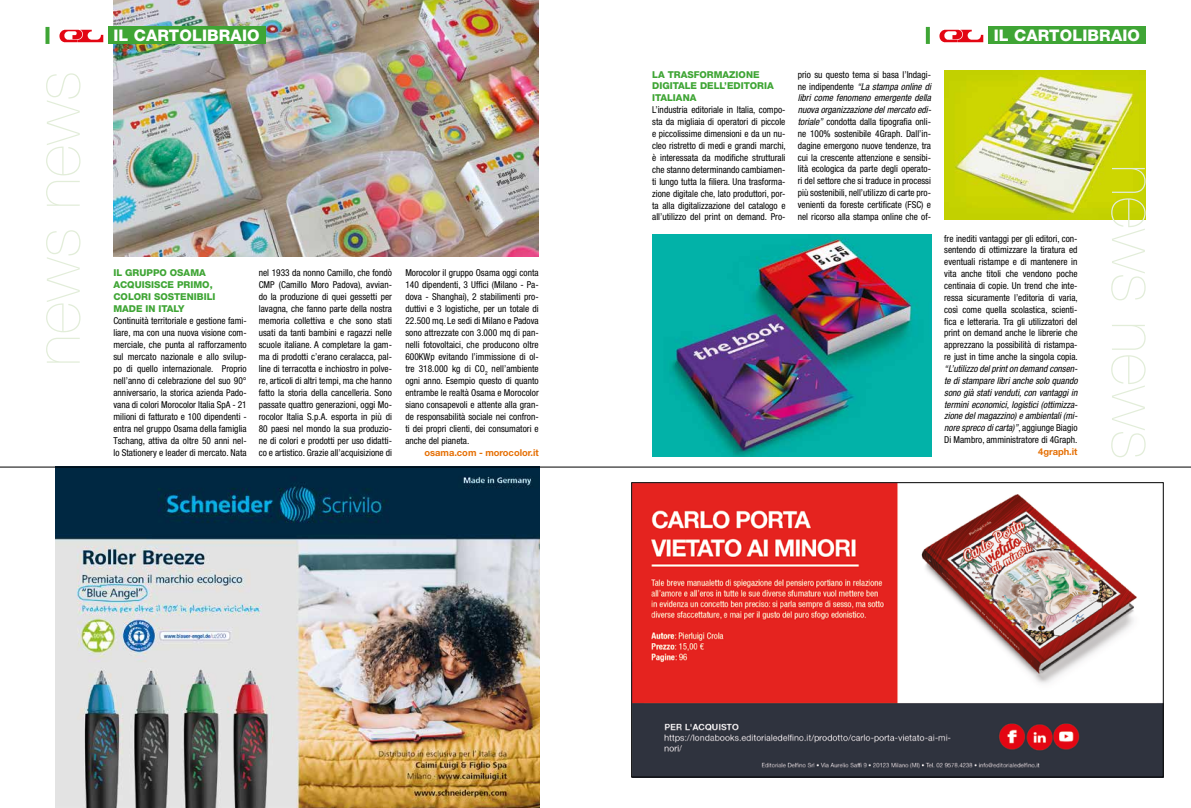
<style>
.page{position:relative;width:1191px;height:808px;background:#fff}
.page>*{position:absolute;margin:0;border:0;box-sizing:border-box;transform-origin:0 0}
.t1{font:200 64px "Helvetica Neue LT Std";letter-spacing:.005em;color:#e2edd9}
.t2{font:800 16px "Helvetica Neue LT Std";letter-spacing:.01em;color:#fff}
.t3{font:condensed 9.5px/12px "Helvetica Neue LT Std";letter-spacing:.005em;color:#000;text-align:justify}
.t4{font:italic condensed 9.5px/11.9px "Helvetica Neue LT Std";color:#000;text-align:justify}
.t5{font:800 9.5px/12px "Helvetica Neue LT Std";color:#3fa535}
.t6{font:700 9.5px "Helvetica Neue LT Std";letter-spacing:-.005em;color:#e56e02}
.s1{font-style:italic}
.s2{font-style:normal}
</style>
<div class="page">
<img style="left:113px;top:0;width:426px;height:257px">
<img style="left:652px;top:235px;width:279px;height:222px">
<img style="left:944px;top:70px;width:201px;height:149px">
<div style="left:988px;top:27px;width:157px;height:17px;background:#3fa535"></div>
<img style="left:940px;top:29px;width:44px;height:13px">
<svg style="left:926px;top:27px;width:4px;height:17px"></svg>
<div style="left:108px;top:27px;width:157px;height:17px;background:#3fa535"></div>
<img style="left:60px;top:29px;width:44px;height:13px">
<svg style="left:45px;top:27px;width:4px;height:17px"></svg>
<img style="left:633px;top:484px;width:528px;height:291px">
<div style="left:631px;top:482px;width:532px;height:295px;border:1px solid #000"></div>
<img style="left:56px;top:468px;width:483px;height:340px">
<hr style="left:0;top:467px;width:1191px;height:1px;background:#000">
<h1 class="t1" style="left:20px;top:366px;width:297px;rotate:-90deg">news news</h1>
<h2 class="t2" style="left:113px;top:26px;width:148px">IL CARTOLIBRAIO</h2>
<h2 class="t2" style="left:993px;top:26px;width:148px">IL CARTOLIBRAIO</h2>
<p class="t5" style="left:113px;top:267px;width:104px">IL GRUPPO OSAMA<br>ACQUISISCE PRIMO,<br>COLORI SOSTENIBILI<br>MADE IN ITALY</p>
<p class="t3" style="left:113px;top:315px;width:135px">Continuità territoriale e gestione fami&shy;liare, ma con una nuova visione com&shy;merciale, che punta al rafforzamento sul mercato nazionale e allo svilup&shy;po di quello internazionale. Proprio nell’anno di celebrazione del suo 90° anniversario, la storica azienda Pado&shy;vana di colori Morocolor Italia SpA - 21 milioni di fatturato e 100 dipendenti - entra nel gruppo Osama della famiglia Tschang, attiva da oltre 50 anni nel&shy;lo Stationery e leader di mercato. Nata</p>
<p class="t3" style="left:259px;top:267px;width:135px">nel 1933 da nonno Camillo, che fondò CMP (Camillo Moro Padova), avvian&shy;do la produzione di quei gessetti per lavagna, che fanno parte della nostra memoria collettiva e che sono stati usati da tanti bambini e ragazzi nelle scuole italiane. A completare la gam&shy;ma di prodotti c’erano ceralacca, pal&shy;line di terracotta e inchiostro in polve&shy;re, articoli di altri tempi, ma che hanno fatto la storia della cancelleria. Sono passate quattro generazioni, oggi Mo&shy;rocolor Italia S.p.A. esporta in più di 80 paesi nel mondo la sua produzio&shy;ne di colori e prodotti per uso didatti&shy;co e artistico. Grazie all’acquisizione di</p>
<p class="t3" style="left:405px;top:267px;width:135px">Morocolor il gruppo Osama oggi conta 140 dipendenti, 3 Uffici (Milano - Pa&shy;dova - Shanghai), 2 stabilimenti pro&shy;duttivi e 3 logistiche, per un totale di 22.500 mq. Le sedi di Milano e Padova sono attrezzate con 3.000 mq di pan&shy;nelli fotovoltaici, che producono oltre 600KWp evitando l’immissione di ol&shy;tre 318.000 kg di CO<sub>2</sub> nell’ambiente ogni anno. Esempio questo di quanto entrambe le realtà Osama e Morocolor siano consapevoli e attente alla gran&shy;de responsabilità sociale nei confron&shy;ti dei propri clienti, dei consumatori e anche del pianeta.</p>
<p class="t6" style="left:424px;top:447px;width:116px">osama.com - morocolor.it</p>
<p class="t5" style="left:652px;top:69px;width:123px;line-height:11px">LA TRASFORMAZIONE<br>DIGITALE DELL’EDITORIA</p>
<p class="t5" style="left:652px;top:91px;width:46px">ITALIANA</p>
<p class="t3" style="left:652px;top:103px;width:135px">L’industria editoriale in Italia, compo&shy;sta da migliaia di operatori di piccole e piccolissime dimensioni e da un nu&shy;cleo ristretto di medi e grandi marchi, è interessata da modifiche strutturali che stanno determinando cambiamen&shy;ti lungo tutta la filiera. Una trasforma&shy;zione digitale che, lato produttori, por&shy;ta alla digitalizzazione del catalogo e all’utilizzo del print on demand. Pro-</p>
<p class="t3" style="left:797px;top:68px;width:135px">prio su questo tema si basa l’Indagi&shy;ne indipendente <span class="s1">“La stampa online di libri come fenomeno emergente della nuova organizzazione del mercato edi&shy;toriale”</span> condotta dalla tipografia onli&shy;ne 100% sostenibile 4Graph. Dall’in&shy;dagine emergono nuove tendenze, tra cui la crescente attenzione e sensibi&shy;lità ecologica da parte degli operato&shy;ri del settore che si traduce in processi più sostenibili, nell’utilizzo di carte pro&shy;venienti da foreste certificate (FSC) e nel ricorso alla stampa online che of-</p>
<p class="t3" style="left:944px;top:232px;width:135px">fre inediti vantaggi per gli editori, con&shy;sentendo di ottimizzare la tiratura ed eventuali ristampe e di mantenere in vita anche titoli che vendono poche centinaia di copie. Un trend che inte&shy;ressa sicuramente l’editoria di varia, così come quella scolastica, scienti&shy;fica e letteraria. Tra gli utilizzatori del print on demand anche le librerie che apprezzano la possibilità di ristampa&shy;re just in time anche la singola copia.</p>
<p class="t4" style="left:944px;top:363px;width:135px">“L’utilizzo del print on demand consen&shy;te di stampare libri anche solo quando sono già stati venduti, con vantaggi in termini economici, logistici (ottimizza&shy;zione del magazzino) e ambientali (mi&shy;nore spreco di carta)”<span class="s2">, aggiunge Biagio Di Mambro, amministratore di 4Graph.</span></p>
<p class="t6" style="left:1038px;top:446px;width:41px">4graph.it</p>
<h1 class="t1" style="left:1171px;top:164px;width:297px;rotate:90deg">news news</h1>
</div>
